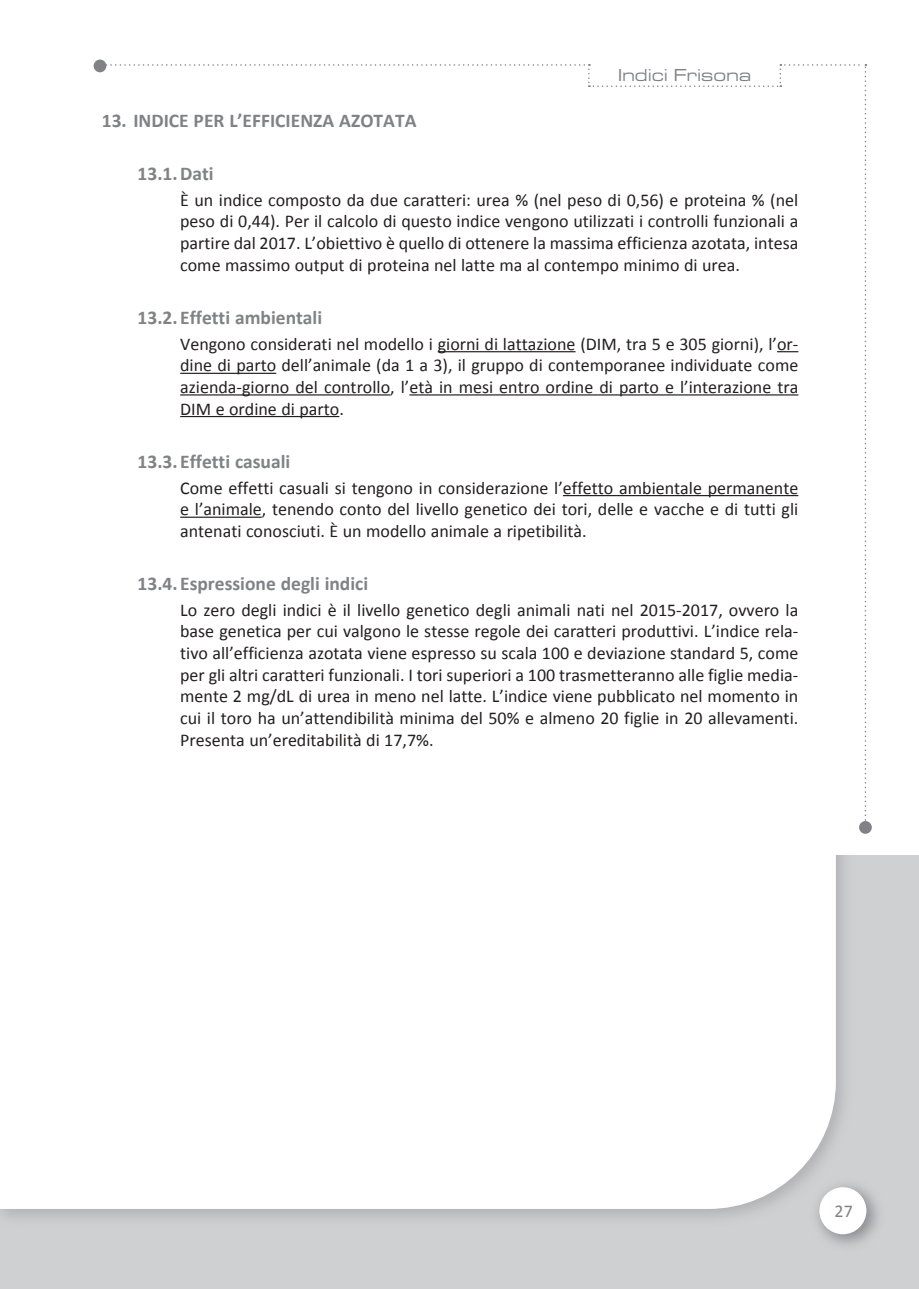
<style>
.page{position:relative;width:919px;height:1289px;background:#fff}
.page>*{position:absolute;margin:0;border:0;box-sizing:border-box;transform-origin:0 0}
.rientro7_TIT{font:700 19.5px "Calibri";color:#808285}
.titoli_2_cifre{font:700 19.5px "Calibri";color:#808285}
.rientro7{font:18px/21.6px "Calibri";color:#231f20;text-align:justify}
.t1{font:500 expanded 18px "Microgramma DOT";letter-spacing:.05em;color:#808285}
.t2{font:18px "Calibri";color:#808285}
</style>
<div class="page">
<div style="left:0;top:842px;width:918px;height:446px;background:#cfd0d2"></div>
<img style="left:822px;top:1186px;width:56px;height:59px">
<div style="left:819px;top:1187px;width:47px;height:47px;background:#fff;border-radius:50%"></div>
<img style="left:0;top:854px;width:858px;height:378px">
<div style="left:0;top:854px;width:835px;height:354px;background:#fff"></div>
<div style="left:0;top:0;width:918px;height:854px;background:#fff"></div>
<div style="left:94px;top:60px;width:12px;height:12px;background:#808285;border-radius:50%"></div>
<div style="left:859px;top:821px;width:12px;height:12px;background:#808285;border-radius:50%"></div>
<svg style="left:100px;top:64px;width:766px;height:766px"></svg>
<hr style="left:180px;top:373px;width:96px;height:1px;background:#231f20">
<hr style="left:180px;top:394px;width:210px;height:1px;background:#231f20">
<hr style="left:409px;top:394px;width:389px;height:1px;background:#231f20">
<hr style="left:180px;top:416px;width:159px;height:1px;background:#231f20">
<hr style="left:563px;top:495px;width:235px;height:1px;background:#231f20">
<hr style="left:180px;top:516px;width:82px;height:2px;background:#231f20">
<p class="titoli_2_cifre" style="left:102px;top:108px;width:316px">13. INDICE PER L’EFFICIENZA AZOTATA</p>
<p class="t1" style="left:618px;top:63px;width:134px">Indici Frisona</p>
<p class="rientro7_TIT" style="left:138px;top:161px;width:78px">13.1.Dati</p>
<p class="rientro7" style="left:180px;top:188px;width:619px">È un indice composto da due caratteri: urea % (nel peso di 0,56) e proteina % (nel peso di 0,44). Per il calcolo di questo indice vengono utilizzati i controlli funzionali a partire dal 2017. L’obiettivo è quello di ottenere la massima efficienza azotata, intesa come massimo output di proteina nel latte ma al contempo minimo di urea.</p>
<p class="rientro7_TIT" style="left:138px;top:305px;width:186px">13.2. Effetti ambientali</p>
<p class="rientro7" style="left:180px;top:332px;width:619px">Vengono considerati nel modello i giorni di lattazione (DIM, tra 5 e 305 giorni), l’or&shy;dine di parto dell’animale (da 1 a 3), il gruppo di contemporanee individuate come azienda-giorno del controllo, l’età in mesi entro ordine di parto e l’interazione tra DIM e ordine di parto.</p>
<p class="rientro7_TIT" style="left:138px;top:449px;width:154px">13.3. Effetti casuali</p>
<p class="rientro7" style="left:180px;top:476px;width:619px">Come effetti casuali si tengono in considerazione l’effetto ambientale permanente e l’animale, tenendo conto del livello genetico dei tori, delle e vacche e di tutti gli antenati conosciuti. È un modello animale a ripetibilità.</p>
<p class="rientro7_TIT" style="left:138px;top:571px;width:232px">13.4. Espressione degli indici</p>
<p class="rientro7" style="left:180px;top:598px;width:619px">Lo zero degli indici è il livello genetico degli animali nati nel 2015-2017, ovvero la base genetica per cui valgono le stesse regole dei caratteri produttivi. L’indice rela&shy;tivo all’efficienza azotata viene espresso su scala 100 e deviazione standard 5, come per gli altri caratteri funzionali. I tori superiori a 100 trasmetteranno alle figlie media&shy;mente 2 mg/dL di urea in meno nel latte. L’indice viene pubblicato nel momento in cui il toro ha un’attendibilità minima del 50% e almeno 20 figlie in 20 allevamenti.<br>Presenta un’ereditabilità di 17,7%.</p>
<p class="t2" style="left:834px;top:1200px;width:20px">27</p>
</div>
